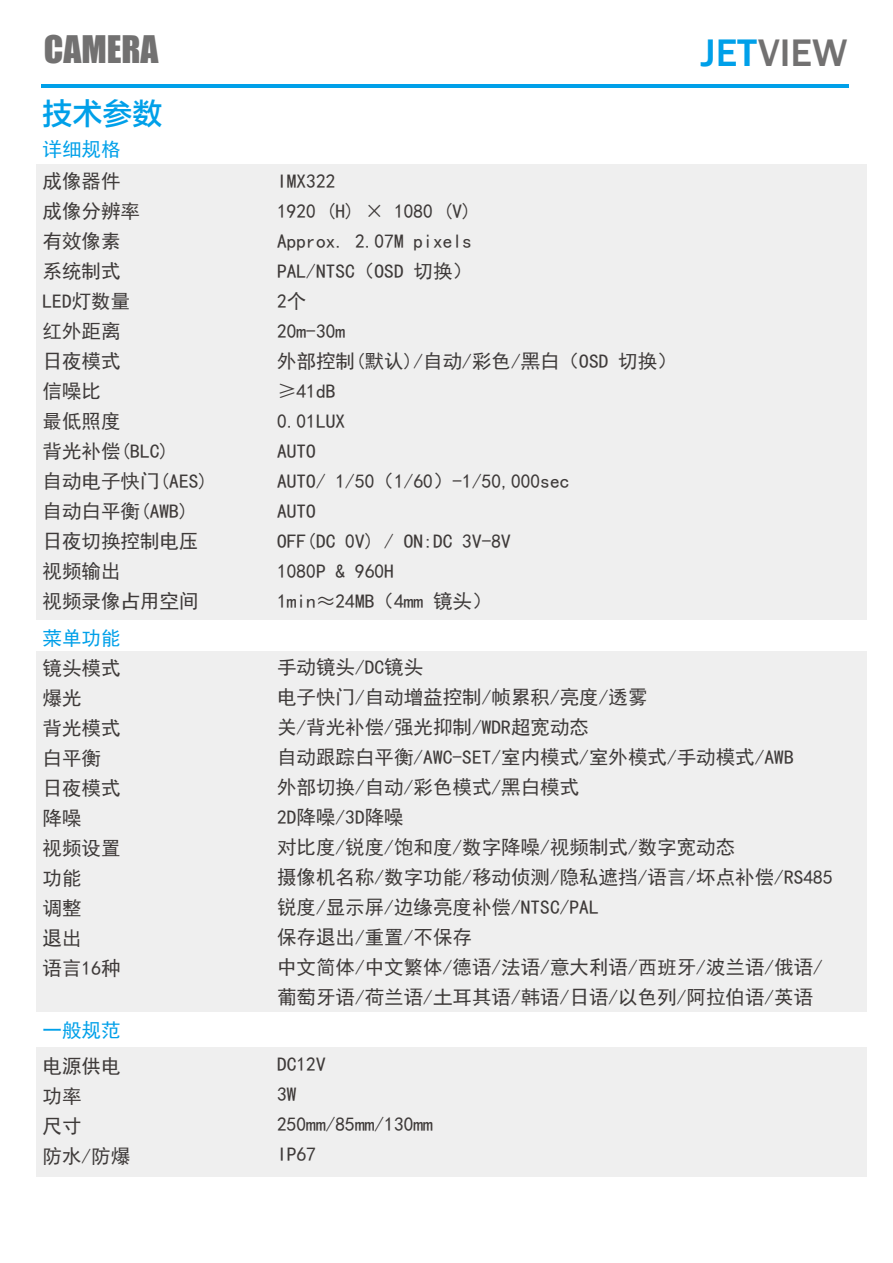
<style>
.page{position:relative;width:893px;height:1263px;background:#fff}
.page>*{position:absolute;margin:0;border:0;box-sizing:border-box;transform-origin:0 0}
.t1{font:500 39.45px "Franklin Gothic";color:#727171}
.t2{font:34.95px "Impact";color:#727171}
.t3{font:30px "FZLTZHK GBK1 0";color:#00a0e9}
.t4{font:19.5px/30px "Sim Hei";color:#3e3a39}
.t5{font:19.5px "Sim Hei";color:#00a0e9}
.s1{color:#00a0e9}
</style>
<div class="page">
<hr style="left:41px;top:84px;width:808px;height:3px;background:#00a0e9">
<div style="left:36px;top:164px;width:830px;height:456px;background:#efefef"></div>
<div style="left:36px;top:1047px;width:830px;height:129px;background:#efefef"></div>
<div style="left:36px;top:652px;width:830px;height:360px;background:#efefef"></div>
<h2 class="t2" style="left:44px;top:22px;width:116px">CAMERA</h2>
<h1 class="t1" style="left:701px;top:29px;width:148px"><span class="s1">JET</span>VIEW</h1>
<h3 class="t3" style="left:43px;top:97px;width:121px">技术参数</h3>
<p class="t5" style="left:42px;top:140px;width:79px">详细规格</p>
<p class="t4" style="left:42px;top:166px;width:167px">成像器件<br>成像分辨率<br>有效像素<br>系统制式<br>LED灯数量<br>红外距离<br>日夜模式<br>信噪比<br>最低照度<br>背光补偿(BLC)<br>自动电子快门(AES)自动白平衡(AWB)日夜切换控制电压视频输出<br>视频录像占用空间</p>
<p class="t4" style="left:277px;top:166px;width:401px">IMX322<br>1920 (H) × 1080 (V)<br>Approx. 2.07M pixels<br>PAL/NTSC（OSD 切换）<br>2个<br>20m-30m<br>外部控制(默认)/自动/彩色/黑白（OSD 切换）≥41dB<br>0.01LUX<br>AUTO<br>AUTO/ 1/50（1/60）-1/50,000sec<br>AUTO<br>OFF(DC 0V) / ON:DC 3V-8V<br>1080P &amp; 960H<br>1min≈24MB（4mm 镜头）</p>
<p class="t5" style="left:42px;top:628px;width:79px">菜单功能</p>
<p class="t4" style="left:42px;top:653px;width:79px">镜头模式爆光<br>背光模式白平衡日夜模式降噪<br>视频设置功能<br>调整<br>退出<br>语言16种</p>
<p class="t4" style="left:277px;top:652px;width:557px">手动镜头/DC镜头<br>电子快门/自动增益控制/帧累积/亮度/透雾<br>关/背光补偿/强光抑制/WDR超宽动态<br>自动跟踪白平衡/AWC-SET/室内模式/室外模式/手动模式/AWB<br>外部切换/自动/彩色模式/黑白模式<br>2D降噪/3D降噪<br>对比度/锐度/饱和度/数字降噪/视频制式/数字宽动态<br>摄像机名称/数字功能/移动侦测/隐私遮挡/语言/坏点补偿/RS485锐度/显示屏/边缘亮度补偿/NTSC/PAL<br>保存退出/重置/不保存<br>中文简体/中文繁体/德语/法语/意大利语/西班牙/波兰语/俄语/葡萄牙语/荷兰语/土耳其语/韩语/日语/以色列/阿拉伯语/英语</p>
<p class="t5" style="left:42px;top:1020px;width:79px">一般规范</p>
<p class="t4" style="left:42px;top:1051px;width:89px">电源供电功率<br>尺寸<br>防水/防爆</p>
<p class="t4" style="left:277px;top:1049px;width:157px">DC12V<br>3W<br>250mm/85mm/130mm<br>IP67</p>
</div>
